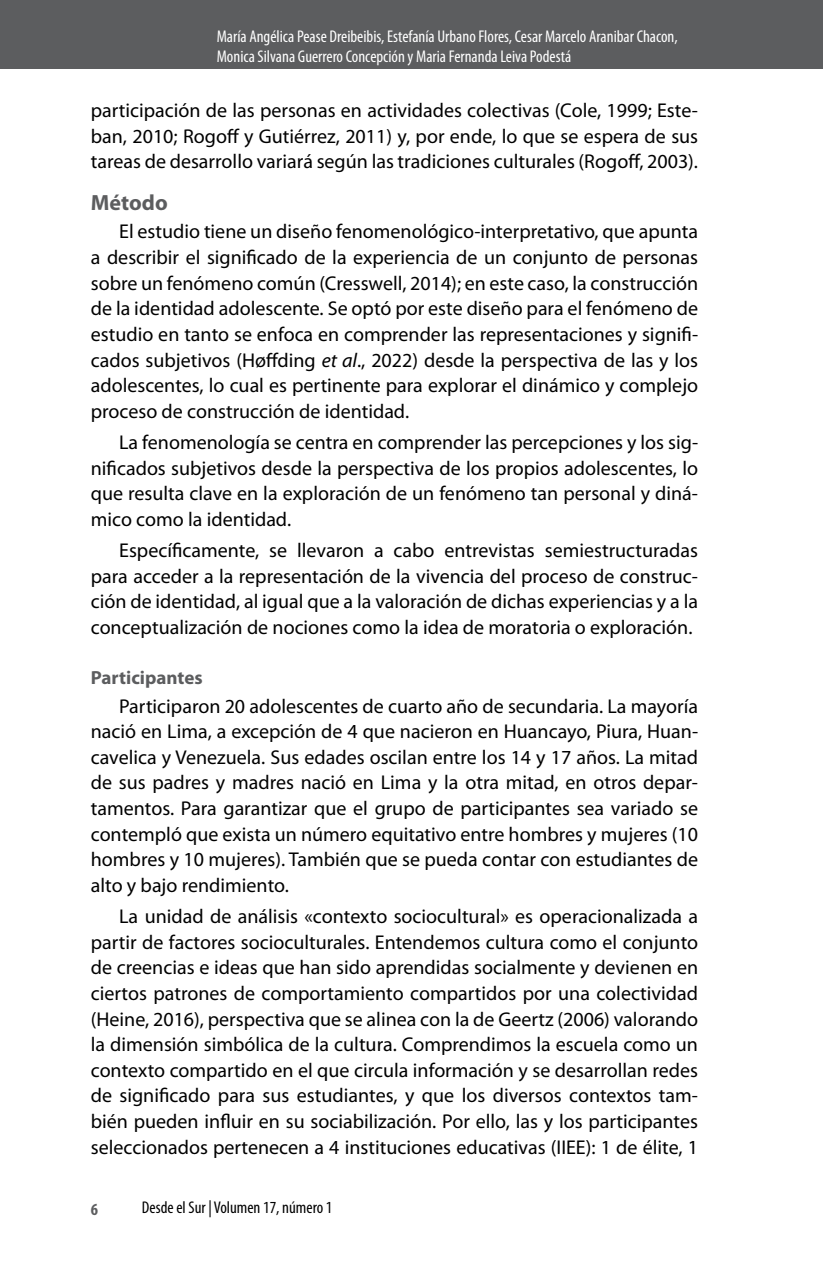
<style>
.page{position:relative;width:823px;height:1265px;background:#fff}
.page>*{position:absolute;margin:0;border:0;box-sizing:border-box;transform-origin:0 0}
.t1{font:700 22px "Myriad Pro";color:#5c5d5f}
.t2{font:20px/25.6px "Myriad Pro";color:#000;text-align:justify}
.t3{font:700 19px "Myriad Pro";color:#5c5d5f}
.t4{font:condensed 17px/20px "Myriad Pro";color:#fff}
.t5{font:condensed 17px "Myriad Pro";color:#000}
.t6{font:700 condensed 17px "Myriad Pro";color:#5c5d5f}
.s1{font-style:italic}
</style>
<div class="page">
<div style="left:0;top:0;width:822px;height:68px;background:#5c5d5f"></div>
<hr style="left:822px;top:0;width:1px;height:68px;background:#5c5d5f">
<p class="t4" style="left:217px;top:26px;width:462px">María Angélica Pease Dreibeibis, Estefanía Urbano Flores, Cesar Marcelo Aranibar Chacon,<br>Monica Silvana Guerrero Concepción y Maria Fernanda Leiva Podestá</p>
<p class="t2" style="left:91px;top:97px;width:608px">participación de las personas en actividades colectivas (Cole, 1999; Este&shy;ban, 2010; Rogoff y Gutiérrez, 2011) y, por ende, lo que se espera de sus tareas de desarrollo variará según las tradiciones culturales (Rogoff, 2003).</p>
<p class="t1" style="left:91px;top:188px;width:78px">Método</p>
<p class="t2" style="left:91px;top:218px;width:608px;text-indent:28px">El estudio tiene un diseño fenomenológico-interpretativo, que apunta a describir el significado de la experiencia de un conjunto de personas sobre un fenómeno común (Cresswell, 2014); en este caso, la construcción de la identidad adolescente. Se optó por este diseño para el fenómeno de estudio en tanto se enfoca en comprender las representaciones y signifi&shy;cados subjetivos (Høffding <span class="s1">et al</span>., 2022) desde la perspectiva de las y los adolescentes, lo cual es pertinente para explorar el dinámico y complejo proceso de construcción de identidad.</p>
<p class="t2" style="left:91px;top:429px;width:608px;text-indent:28px">La fenomenología se centra en comprender las percepciones y los sig&shy;nificados subjetivos desde la perspectiva de los propios adolescentes, lo que resulta clave en la exploración de un fenómeno tan personal y diná&shy;mico como la identidad.</p>
<p class="t2" style="left:91px;top:537px;width:608px;text-indent:28px">Específicamente, se llevaron a cabo entrevistas semiestructuradas para acceder a la representación de la vivencia del proceso de construc&shy;ción de identidad, al igual que a la valoración de dichas experiencias y a la conceptualización de nociones como la idea de moratoria o exploración.</p>
<p class="t3" style="left:91px;top:665px;width:113px">Participantes</p>
<p class="t2" style="left:91px;top:692px;width:608px;text-indent:28px">Participaron 20 adolescentes de cuarto año de secundaria. La mayoría nació en Lima, a excepción de 4 que nacieron en Huancayo, Piura, Huan&shy;cavelica y Venezuela. Sus edades oscilan entre los 14 y 17 años. La mitad de sus padres y madres nació en Lima y la otra mitad, en otros depar&shy;tamentos. Para garantizar que el grupo de participantes sea variado se contempló que exista un número equitativo entre hombres y mujeres (10 hombres y 10 mujeres). También que se pueda contar con estudiantes de alto y bajo rendimiento.</p>
<p class="t2" style="left:91px;top:903px;width:608px;text-indent:28px">La unidad de análisis «contexto sociocultural» es operacionalizada a partir de factores socioculturales. Entendemos cultura como el conjunto de creencias e ideas que han sido aprendidas socialmente y devienen en ciertos patrones de comportamiento compartidos por una colectividad (Heine, 2016), perspectiva que se alinea con la de Geertz (2006) valorando la dimensión simbólica de la cultura. Comprendimos la escuela como un contexto compartido en el que circula información y se desarrollan redes de significado para sus estudiantes, y que los diversos contextos tam&shy;bién pueden influir en su sociabilización. Por ello, las y los participantes seleccionados pertenecen a 4 instituciones educativas (IIEE): 1 de élite, 1</p>
<p class="t6" style="left:91px;top:1198px;width:9px">6</p>
<p class="t5" style="left:142px;top:1196px;width:192px">Desde el Sur | Volumen 17, número 1</p>
</div>
